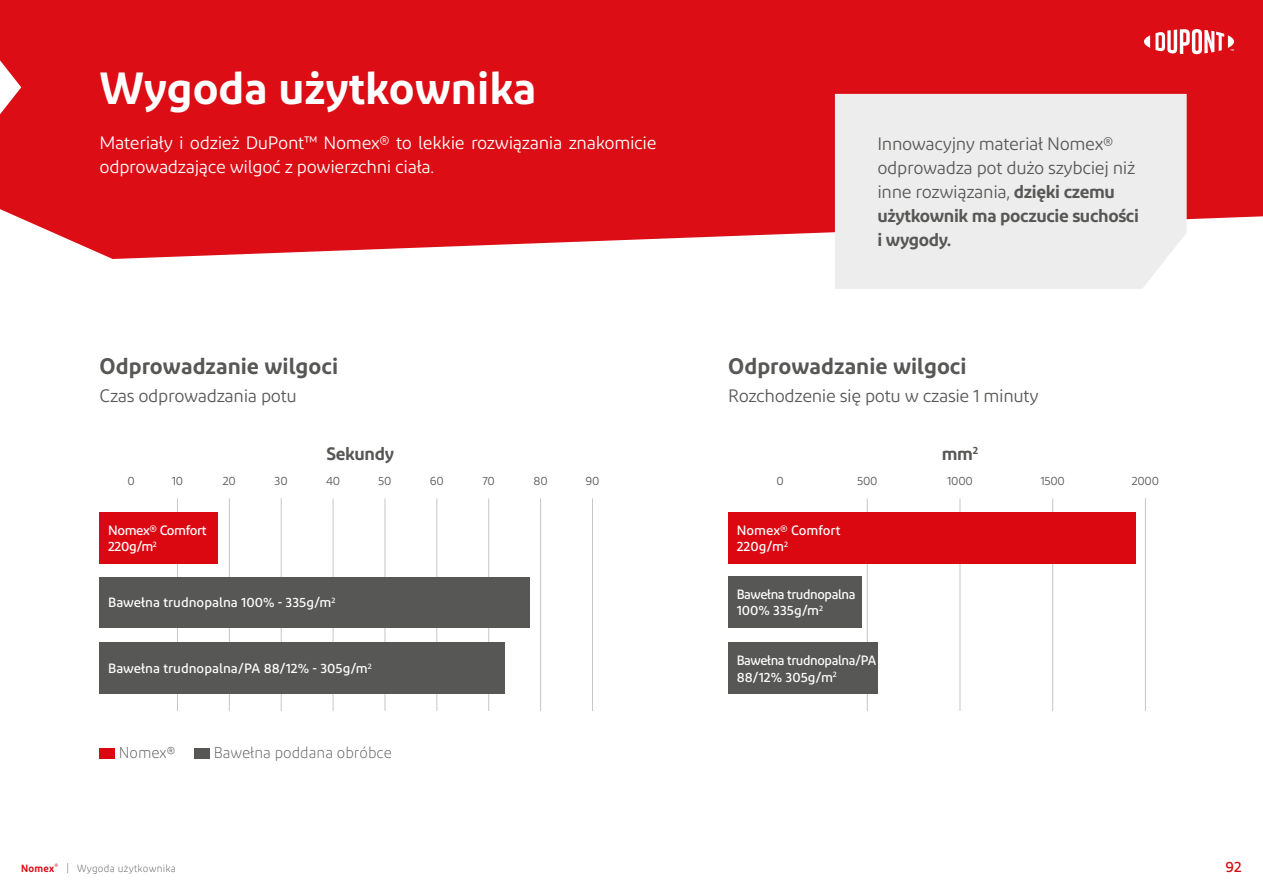
<style>
.page{position:relative;width:1263px;height:893px;background:#fff}
.page>*{position:absolute;margin:0;border:0;box-sizing:border-box;transform-origin:0 0}
.Titre{font:600 45px "Diodrum";color:#fff}
.Sous-titre_niv2{font:600 22.5px "Diodrum";color:#575756}
.Texte{font:18px/24px "Diodrum";letter-spacing:-.02em;color:#575756}
.Texte-2{font:18px/24px "Diodrum";letter-spacing:-.02em;color:#fff}
.Sous-titre_niv2-2{font:18px "Diodrum";letter-spacing:-.02em;color:#575756}
.Texte-3{font:600 18px "Diodrum";letter-spacing:-.02em;color:#575756}
.t1{font:300 15.75px "Diodrum";color:#575756;scale:.95 1}
.t2{font:500 15px "Diodrum";color:#dc0d15}
.t3{font:500 13.5px/16.2px "Diodrum";color:#fff}
.t4{font:500 13.5px/16.2px "Diodrum";letter-spacing:-.03em;color:#fff}
.Texte-4{font:12px "Diodrum";letter-spacing:-.02em;color:#575756}
.t5{font:300 10.5px "Diodrum";letter-spacing:.025em;color:#575756;scale:.95 1}
.s1{font-weight:600}
.s2{font-weight:600;color:#dc0d15}
</style>
<div class="page">
<div style="left:0;top:0;width:1263px;height:259px;background:#dc0d15"></div>
<svg style="left:0;top:60px;width:21px;height:54px"></svg>
<hr style="left:867px;top:498px;width:1px;height:213px;background:#c6c6c6">
<hr style="left:960px;top:498px;width:1px;height:213px;background:#c6c6c6">
<hr style="left:1052px;top:498px;width:1px;height:213px;background:#c6c6c6">
<hr style="left:1145px;top:498px;width:1px;height:213px;background:#c6c6c6">
<div style="left:728px;top:512px;width:408px;height:51px;background:#db0812"></div>
<div style="left:728px;top:576px;width:133px;height:51px;background:#575756"></div>
<div style="left:728px;top:643px;width:150px;height:51px;background:#575756"></div>
<hr style="left:177px;top:498px;width:1px;height:213px;background:#c6c6c6">
<hr style="left:229px;top:498px;width:1px;height:213px;background:#c6c6c6">
<hr style="left:281px;top:498px;width:1px;height:213px;background:#c6c6c6">
<hr style="left:333px;top:498px;width:1px;height:213px;background:#c6c6c6">
<hr style="left:385px;top:498px;width:1px;height:213px;background:#c6c6c6">
<hr style="left:437px;top:498px;width:1px;height:213px;background:#c6c6c6">
<hr style="left:488px;top:498px;width:1px;height:213px;background:#c6c6c6">
<hr style="left:540px;top:498px;width:1px;height:213px;background:#c6c6c6">
<hr style="left:592px;top:498px;width:1px;height:213px;background:#c6c6c6">
<div style="left:100px;top:512px;width:118px;height:51px;background:#db0812"></div>
<div style="left:100px;top:577px;width:430px;height:50px;background:#575756"></div>
<div style="left:100px;top:643px;width:405px;height:51px;background:#575756"></div>
<div style="left:835px;top:94px;width:352px;height:195px;background:#ededed"></div>
<div style="left:100px;top:748px;width:15px;height:10px;background:#db0812"></div>
<div style="left:195px;top:748px;width:15px;height:10px;background:#575756"></div>
<svg style="left:1144px;top:29px;width:90px;height:25px"></svg>
<p class="Titre" style="left:100px;top:59px;width:438px">Wygoda użytkownika</p>
<p class="Texte-2" style="left:100px;top:131px;width:558px">Materiały i odzież DuPont™ Nomex® to lekkie rozwiązania znakomicie odprowadzające wilgoć z powierzchni ciała.</p>
<p class="Texte" style="left:877px;top:131px;width:263px">Innowacyjny materiał Nomex® odprowadza pot dużo szybciej niż inne rozwiązania, <span class="s1">dzięki czemu użytkownik ma poczucie suchości i wygody.</span></p>
<p class="Sous-titre_niv2" style="left:100px;top:352px;width:240px">Odprowadzanie wilgoci</p>
<p class="Sous-titre_niv2-2" style="left:100px;top:385px;width:199px">Czas odprowadzania potu</p>
<p class="Texte-3" style="left:326px;top:442px;width:69px">Sekundy</p>
<p class="Texte-4" style="left:127px;top:474px;width:9px">0</p>
<p class="Texte-4" style="left:172px;top:474px;width:13px">10</p>
<p class="Texte-4" style="left:223px;top:474px;width:15px">20</p>
<p class="Texte-4" style="left:275px;top:474px;width:15px">30</p>
<p class="Texte-4" style="left:326px;top:474px;width:16px">40</p>
<p class="Texte-4" style="left:378px;top:474px;width:15px">50</p>
<p class="Texte-4" style="left:430px;top:474px;width:15px">60</p>
<p class="Texte-4" style="left:482px;top:474px;width:14px">70</p>
<p class="Texte-4" style="left:533px;top:474px;width:16px">80</p>
<p class="Texte-4" style="left:586px;top:474px;width:15px">90</p>
<p class="t4" style="left:108px;top:522px;width:100px">Nomex® Comfort<br>220g/m<sup>2</sup></p>
<p class="t3" style="left:108px;top:594px;width:229px">Bawełna trudnopalna 100% - 335g/m<sup>2</sup></p>
<p class="t3" style="left:108px;top:660px;width:265px">Bawełna trudnopalna/PA 88/12% - 305g/m<sup>2</sup></p>
<p class="t1" style="left:119px;top:744px;width:61px">Nomex®</p>
<p class="t1" style="left:214px;top:744px;width:189px">Bawełna poddana obróbce</p>
<p class="Sous-titre_niv2" style="left:728px;top:352px;width:240px">Odprowadzanie wilgoci</p>
<p class="Texte" style="left:728px;top:384px;width:312px">Rozchodzenie się potu w czasie 1 minuty</p>
<p class="Texte-3" style="left:942px;top:442px;width:38px">mm<sup>2</sup></p>
<p class="Texte-4" style="left:776px;top:474px;width:9px">0</p>
<p class="Texte-4" style="left:857px;top:474px;width:22px">500</p>
<p class="Texte-4" style="left:947px;top:474px;width:27px">1000</p>
<p class="Texte-4" style="left:1040px;top:474px;width:26px">1500</p>
<p class="Texte-4" style="left:1132px;top:474px;width:29px">2000</p>
<p class="t3" style="left:737px;top:522px;width:105px">Nomex® Comfort<br>220g/m<sup>2</sup></p>
<p class="t4" style="left:737px;top:586px;width:120px">Bawełna trudnopalna<br>100% 335g/m<sup>2</sup></p>
<p class="t4" style="left:737px;top:652px;width:141px">Bawełna trudnopalna/PA<br>88/12% 305g/m<sup>2</sup></p>
<p class="t5" style="left:21px;top:862px;width:164px"><span class="s2">Nomex</span><sup>®</sup> | Wygoda użytkownika</p>
<p class="t2" style="left:1225px;top:857px;width:18px">92</p>
</div>
